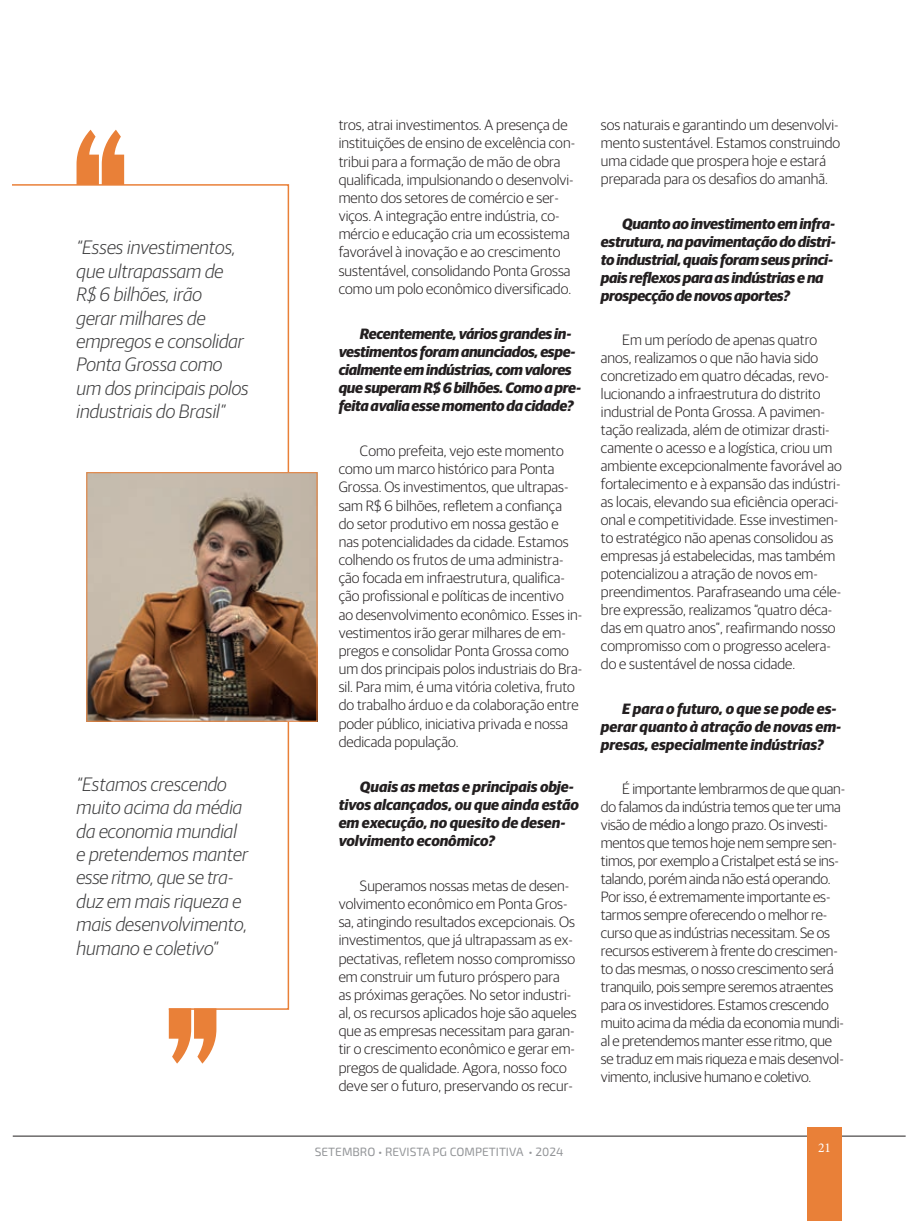
<style>
.page{position:relative;width:918px;height:1221px;background:#fff}
.page>*{position:absolute;margin:0;border:0;box-sizing:border-box;transform-origin:0 0}
.t1{font:italic 300 19.5px/23.4px "Guardian Sans";color:#3e3e3f}
.t2{font:300 15px/18px "Guardian Sans";color:#231f20}
.t3{font:italic 700 15px/18.1px "Guardian Sans";letter-spacing:-.02em;color:#231f20}
.t4{font:italic 700 15px/18.1px "Guardian Sans";color:#231f20}
.t5{font:13.5px "Minion Pro";color:#fff}
.t6{font:12px "Exo 2";color:#939598}
</style>
<div class="page">
<hr style="left:13px;top:1136px;width:893px;height:1px;background:#231f20">
<div style="left:807px;top:1127px;width:35px;height:94px;background:#e98038"></div>
<svg style="left:13px;top:183px;width:277px;height:828px"></svg>
<img style="left:88px;top:474px;width:227px;height:246px">
<div style="left:86px;top:472px;width:231px;height:250px;border:1px solid #e98038"></div>
<svg style="left:77px;top:130px;width:47px;height:55px"></svg>
<svg style="left:169px;top:1008px;width:47px;height:56px"></svg>
<h1 class="t1" style="left:77px;top:237px;width:174px">“Esses investimentos, que ultrapassam de<br>R$ 6 bilhões, irão<br>gerar milhares de empregos e consolidar<br>Ponta Grossa como um dos principais polos industriais do Brasil”</h1>
<h1 class="t1" style="left:77px;top:773px;width:173px">“Estamos crescendo muito acima da média da economia mundial e pretendemos manter esse ritmo, que se tra&shy;duz em mais riqueza e mais desenvolvimento, humano e coletivo”</h1>
<p class="t2" style="left:339px;top:117px;width:238px">tros, atrai investimentos. A presença de instituições de ensino de excelência con&shy;tribui para a formação de mão de obra qualificada, impulsionando o desenvolvi&shy;mento dos setores de comércio e ser&shy;viços. A integração entre indústria, co&shy;mércio e educação cria um ecossistema favorável à inovação e ao crescimento sustentável, consolidando Ponta Grossa como um polo econômico diversificado.</p>
<p class="t3" style="left:339px;top:326px;width:244px;text-indent:21px">Recentemente, vários grandes in&shy;vestimentos foram anunciados, espe&shy;cialmente em indústrias, com valores que superam R$ 6 bilhões. Como a pre&shy;feita avalia esse momento da cidade?</p>
<p class="t2" style="left:339px;top:443px;width:245px;text-indent:21px">Como prefeita, vejo este momento como um marco histórico para Ponta Grossa. Os investimentos, que ultrapas&shy;sam R$ 6 bilhões, refletem a confiança<br>do setor produtivo em nossa gestão e nas potencialidades da cidade. Estamos colhendo os frutos de uma administra&shy;ção focada em infraestrutura, qualifica&shy;ção profissional e políticas de incentivo<br>ao desenvolvimento econômico. Esses in&shy;vestimentos irão gerar milhares de em&shy;pregos e consolidar Ponta Grossa como um dos principais polos industriais do Bra&shy;sil. Para mim, é uma vitória coletiva, fruto do trabalho árduo e da colaboração entre poder público, iniciativa privada e nossa dedicada população.</p>
<p class="t4" style="left:339px;top:779px;width:242px;text-indent:21px">Quais as metas e principais obje&shy;tivos alcançados, ou que ainda estão em execução, no quesito de desen&shy;volvimento econômico?</p>
<p class="t2" style="left:339px;top:878px;width:239px;text-indent:21px">Superamos nossas metas de desen&shy;volvimento econômico em Ponta Gros&shy;sa, atingindo resultados excepcionais. Os investimentos, que já ultrapassam as ex&shy;pectativas, refletem nosso compromisso em construir um futuro próspero para<br>as próximas gerações. No setor industri&shy;al, os recursos aplicados hoje são aqueles que as empresas necessitam para garan&shy;tir o crescimento econômico e gerar em&shy;pregos de qualidade. Agora, nosso foco deve ser o futuro, preservando os recur-</p>
<p class="t2" style="left:601px;top:117px;width:241px">sos naturais e garantindo um desenvolvi&shy;mento sustentável. Estamos construindo uma cidade que prospera hoje e estará preparada para os desafios do amanhã.</p>
<p class="t3" style="left:601px;top:216px;width:236px;text-indent:21px">Quanto ao investimento em infra&shy;estrutura, na pavimentação do distri&shy;to industrial, quais foram seus princi&shy;pais reflexos para as indústrias e na prospecção de novos aportes?</p>
<p class="t2" style="left:601px;top:332px;width:242px;text-indent:21px">Em um período de apenas quatro anos, realizamos o que não havia sido concretizado em quatro décadas, revo&shy;lucionando a infraestrutura do distrito industrial de Ponta Grossa. A pavimen&shy;tação realizada, além de otimizar drasti&shy;camente o acesso e a logística, criou um ambiente excepcionalmente favorável ao fortalecimento e à expansão das indústri&shy;as locais, elevando sua eficiência operaci&shy;onal e competitividade. Esse investimen&shy;to estratégico não apenas consolidou as empresas já estabelecidas, mas também potencializou a atração de novos em&shy;preendimentos. Parafraseando uma céle&shy;bre expressão, realizamos “quatro déca&shy;das em quatro anos”, reafirmando nosso compromisso com o progresso acelera&shy;do e sustentável de nossa cidade.</p>
<p class="t4" style="left:601px;top:701px;width:242px;text-indent:21px">E para o futuro, o que se pode es&shy;perar quanto à atração de novas em&shy;presas, especialmente indústrias?</p>
<p class="t2" style="left:601px;top:781px;width:246px;text-indent:21px">É importante lembrarmos de que quan&shy;do falamos da indústria temos que ter uma visão de médio a longo prazo. Os investi&shy;mentos que temos hoje nem sempre sen&shy;timos, por exemplo a Cristalpet está se ins&shy;talando, porém ainda não está operando.<br>Por isso, é extremamente importante es&shy;tarmos sempre oferecendo o melhor re&shy;curso que as indústrias necessitam. Se os recursos estiverem à frente do crescimen&shy;to das mesmas, o nosso crescimento será tranquilo, pois sempre seremos atraentes para os investidores. Estamos crescendo muito acima da média da economia mundi&shy;al e pretendemos manter esse ritmo, que se traduz em mais riqueza e mais desenvol&shy;vimento, inclusive humano e coletivo.</p>
<p class="t6" style="left:315px;top:1148px;width:250px">SETEMBRO • REVISTA PG COMPETITIVA • 2024</p>
<p class="t5" style="left:818px;top:1142px;width:14px">21</p>
</div>
